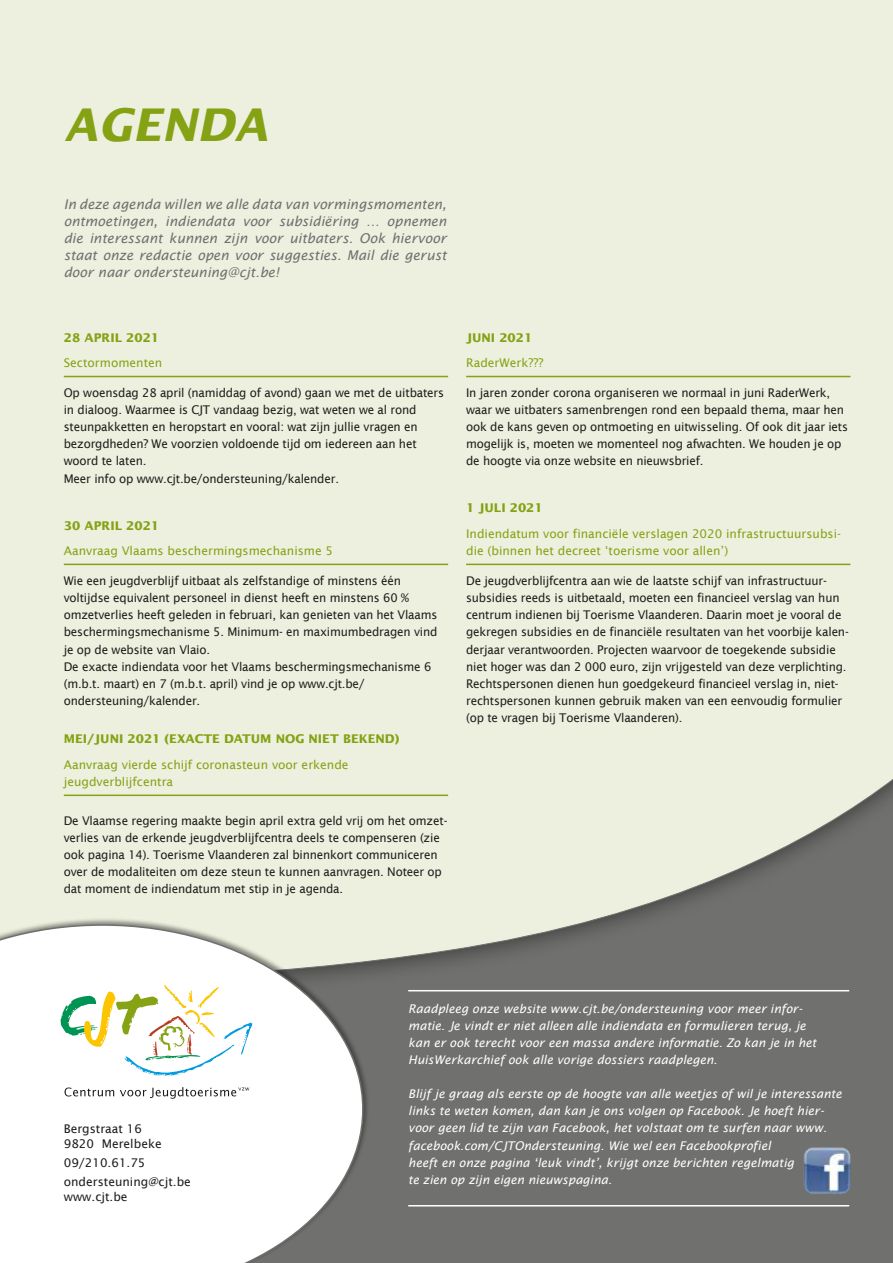
<style>
.page{position:relative;width:893px;height:1263px;background:#70706f}
.page>*{position:absolute;margin:0;border:0;box-sizing:border-box;transform-origin:0 0}
.t1{font:italic 700 45px "Lucida Sans Std";color:#85a214}
.t2{font:italic 13.5px/17.1px "Lucida Sans";color:#70706f;text-align:justify}
.t3{font:12px/17.1px "Lucida Sans";letter-spacing:-.015em;color:#1d1d1b}
.t4{font:italic 12px/17.1px "Lucida Sans";color:#fff}
.t5{font:12px/17.1px "Lucida Sans";color:#85a214}
.t6{font:700 12px "Lucida Sans Std";color:#85a214}
</style>
<div class="page">
<div style="left:0;top:0;width:893px;height:992px;background:#edf0df"></div>
<hr style="left:64px;top:376px;width:384px;height:1px;background:#85a214">
<hr style="left:64px;top:564px;width:384px;height:1px;background:#85a214">
<hr style="left:64px;top:794px;width:384px;height:2px;background:#85a214">
<hr style="left:466px;top:376px;width:384px;height:1px;background:#85a214">
<hr style="left:466px;top:564px;width:384px;height:1px;background:#85a214">
<div style="left:0;top:917px;width:370px;height:346px;background:#1d1d1b;opacity:.5"></div>
<svg style="left:0;top:924px;width:364px;height:339px"></svg>
<hr style="left:408px;top:990px;width:441px;height:1px;background:#fff">
<hr style="left:408px;top:1205px;width:441px;height:1px;background:#fff">
<svg style="left:65px;top:1087px;width:49px;height:9px"></svg>
<svg style="left:120px;top:1087px;width:129px;height:12px"></svg>
<svg style="left:61px;top:985px;width:191px;height:91px"></svg>
<img style="left:804px;top:1147px;width:46px;height:47px">
<h1 class="t1" style="left:64px;top:99px;width:206px">AGENDA</h1>
<p class="t2" style="left:64px;top:196px;width:384px">In deze agenda willen we alle data van vormingsmomenten, ontmoetingen, indiendata voor subsidiëring … opnemen die interessant kunnen zijn voor uitbaters. Ook hiervoor staat onze redactie open voor suggesties. Mail die gerust door naar ondersteuning@cjt.be!</p>
<p class="t6" style="left:64px;top:331px;width:97px">28 APRIL 2021</p>
<p class="t5" style="left:64px;top:354px;width:100px">Sectormomenten</p>
<p class="t3" style="left:64px;top:384px;width:382px">Op woensdag 28 april (namiddag of avond) gaan we met de uitbaters in dialoog. Waarmee is CJT vandaag bezig, wat weten we al rond steunpakketten en heropstart en vooral: wat zijn jullie vragen en bezorgdheden? We voorzien voldoende tijd om iedereen aan het woord te laten.<br>Meer info op www.cjt.be/ondersteuning/kalender.</p>
<p class="t6" style="left:64px;top:518px;width:97px">30 APRIL 2021</p>
<p class="t5" style="left:64px;top:542px;width:271px">Aanvraag Vlaams beschermingsmechanisme 5</p>
<p class="t3" style="left:64px;top:572px;width:375px">Wie een jeugdverblijf uitbaat als zelfstandige of minstens één voltijdse equivalent personeel in dienst heeft en minstens 60 % omzetverlies heeft geleden in februari, kan genieten van het Vlaams beschermingsmechanisme 5. Minimum- en maximumbedragen vind je op de website van Vlaio.<br>De exacte indiendata voor het Vlaams beschermingsmechanisme 6 (m.b.t. maart) en 7 (m.b.t. april) vind je op www.cjt.be/ ondersteuning/kalender.</p>
<p class="t6" style="left:64px;top:732px;width:337px">MEI/JUNI 2021 (EXACTE DATUM NOG NIET BEKEND)</p>
<p class="t5" style="left:64px;top:756px;width:286px">Aanvraag vierde schijf coronasteun voor erkende jeugdverblijfcentra</p>
<p class="t3" style="left:64px;top:812px;width:385px">De Vlaamse regering maakte begin april extra geld vrij om het omzet&shy;verlies van de erkende jeugdverblijfcentra deels te compenseren (zie ook pagina 14). Toerisme Vlaanderen zal binnenkort communiceren over de modaliteiten om deze steun te kunnen aanvragen. Noteer op dat moment de indiendatum met stip in je agenda.</p>
<p class="t6" style="left:466px;top:331px;width:68px">JUNI 2021</p>
<p class="t5" style="left:466px;top:354px;width:79px">RaderWerk???</p>
<p class="t3" style="left:466px;top:384px;width:383px">In jaren zonder corona organiseren we normaal in juni RaderWerk, waar we uitbaters samenbrengen rond een bepaald thema, maar hen ook de kans geven op ontmoeting en uitwisseling. Of ook dit jaar iets mogelijk is, moeten we momenteel nog afwachten. We houden je op de hoogte via onze website en nieuwsbrief.</p>
<p class="t6" style="left:466px;top:501px;width:78px">1 JULI 2021</p>
<p class="t5" style="left:466px;top:525px;width:376px">Indiendatum voor financiële verslagen 2020 infrastructuursubsi&shy;die (binnen het decreet ‘toerisme voor allen’)</p>
<p class="t3" style="left:466px;top:572px;width:384px">De jeugdverblijfcentra aan wie de laatste schijf van infrastructuur&shy;subsidies reeds is uitbetaald, moeten een financieel verslag van hun centrum indienen bij Toerisme Vlaanderen. Daarin moet je vooral de gekregen subsidies en de financiële resultaten van het voorbije kalen&shy;derjaar verantwoorden. Projecten waarvoor de toegekende subsidie niet hoger was dan 2 000 euro, zijn vrijgesteld van deze verplichting.<br>Rechtspersonen dienen hun goedgekeurd financieel verslag in, niet&shy;rechtspersonen kunnen gebruik maken van een eenvoudig formulier (op te vragen bij Toerisme Vlaanderen).</p>
<p class="t3" style="left:64px;top:1121px;width:99px;line-height:15px">Bergstraat 16<br>9820 Merelbeke</p>
<p class="t3" style="left:64px;top:1153px;width:129px;line-height:19.2px">09/210.61.75 ondersteuning@cjt.be</p>
<p class="t3" style="left:64px;top:1188px;width:65px">www.cjt.be</p>
<p class="t4" style="left:408px;top:1000px;width:410px">Raadpleeg onze website www.cjt.be/ondersteuning voor meer infor&shy;matie. Je vindt er niet alleen alle indiendata en formulieren terug, je kan er ook terecht voor een massa andere informatie. Zo kan je in het HuisWerkarchief ook alle vorige dossiers raadplegen.</p>
<p class="t4" style="left:408px;top:1085px;width:435px">Blijf je graag als eerste op de hoogte van alle weetjes of wil je interessante links te weten komen, dan kan je ons volgen op Facebook. Je hoeft hier&shy;voor geen lid te zijn van Facebook, het volstaat om te surfen naar www. facebook.com/CJTOndersteuning. Wie wel een Facebookprofiel<br>heeft en onze pagina ‘leuk vindt’, krijgt onze berichten regelmatig<br>te zien op zijn eigen nieuwspagina.</p>
</div>
